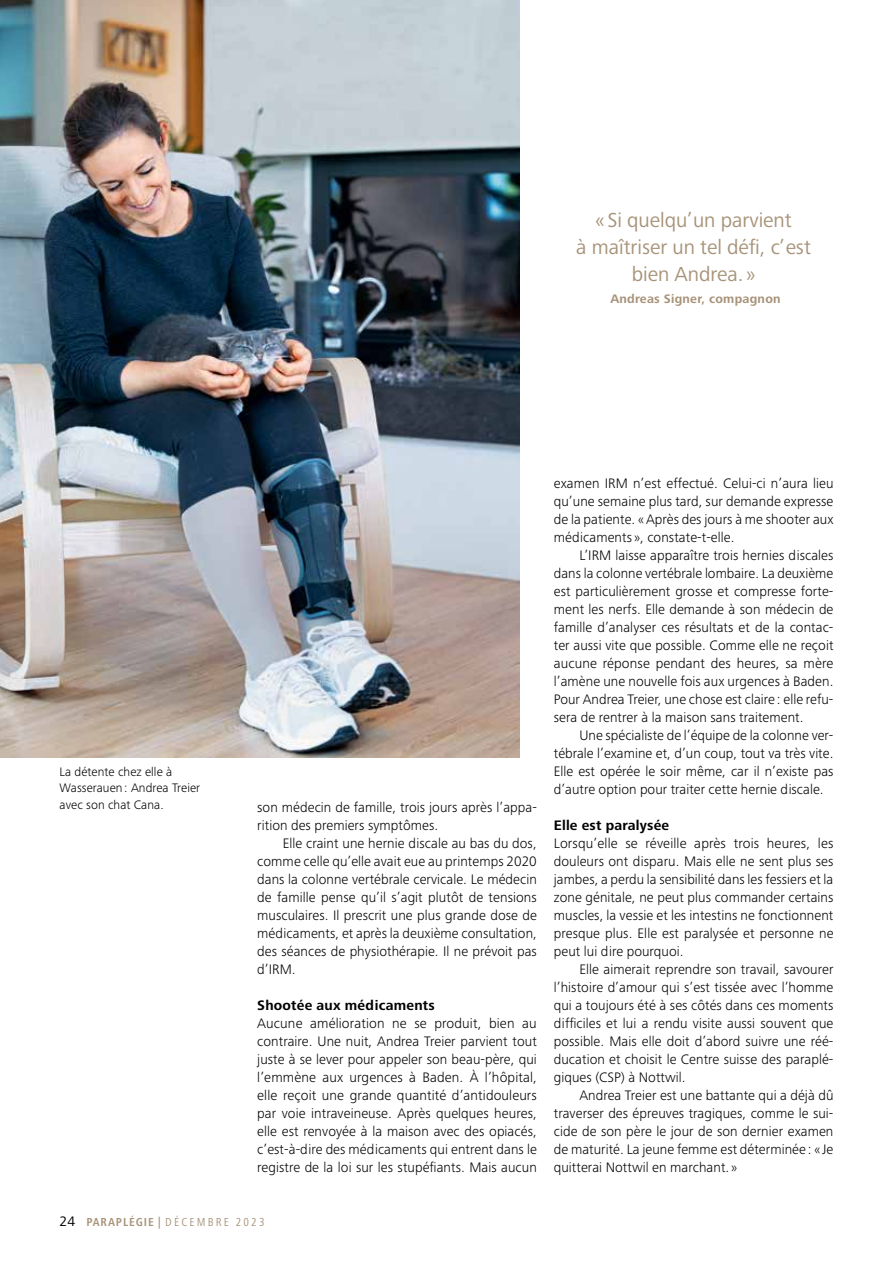
<style>
.page{position:relative;width:893px;height:1263px;background:#fff}
.page>*{position:absolute;margin:0;border:0;box-sizing:border-box;transform-origin:0 0}
.t1{font:21px/27px "Frutiger Next Pro";color:#a79379;text-align:center}
.t2{font:300 14.25px/18px "Frutiger Next Pro";letter-spacing:.005em;color:#000;text-align:justify}
.t3{font:700 14.25px "Frutiger Next Pro";letter-spacing:.015em;color:#000}
.t4{font:300 12.75px/16.5px "Frutiger Next Pro";letter-spacing:.005em;color:#000}
.t5{font:700 12.75px "Frutiger Next Pro";letter-spacing:.02em;color:#a79379}
.t6{font:condensed 12px "Frutiger Next Pro";letter-spacing:.18em;color:#a79379}
.s1{font-stretch:normal;font-size:14.25px;color:#000}
.s2{font-weight:700}
</style>
<div class="page">
<img style="left:0;top:0;width:520px;height:758px">
<h1 class="t1" style="left:576px;top:207px;width:236px">« Si quelqu’un parvient<br>à maîtriser un tel défi, c’est bien Andrea. »</h1>
<p class="t5" style="left:610px;top:292px;width:172px">Andreas Signer, compagnon</p>
<p class="t4" style="left:60px;top:763px;width:142px">La détente chez elle à<br>Wasserauen : Andrea Treier avec son chat Cana.</p>
<p class="t2" style="left:257px;top:798px;width:281px">son médecin de famille, trois jours après l’appa&shy;rition des premiers symptômes.</p>
<p class="t2" style="left:257px;top:834px;width:281px;text-indent:26px">Elle craint une hernie discale au bas du dos, comme celle qu’elle avait eue au printemps 2020 dans la colonne vertébrale cervicale. Le médecin de famille pense qu’il s’agit plutôt de tensions musculaires. Il prescrit une plus grande dose de médicaments, et après la deuxième consultation, des séances de physiothérapie. Il ne prévoit pas d’IRM.</p>
<p class="t3" style="left:257px;top:997px;width:179px">Shootée aux médicaments</p>
<p class="t2" style="left:257px;top:1014px;width:281px">Aucune amélioration ne se produit, bien au contraire. Une nuit, Andrea Treier parvient tout juste à se lever pour appeler son beau-père, qui l’emmène aux urgences à Baden. À l’hôpital, elle reçoit une grande quantité d’antidouleurs par voie intraveineuse. Après quelques heures, elle est renvoyée à la maison avec des opiacés, c’est-à-dire des médicaments qui entrent dans le registre de la loi sur les stupéfiants. Mais aucun</p>
<p class="t6" style="left:60px;top:1215px;width:207px"><span class="s1">24</span> <span class="s2">PARAPLÉGIE |</span> DÉCEMBRE 2023</p>
<p class="t2" style="left:554px;top:474px;width:281px">examen IRM n’est effectué. Celui-ci n’aura lieu qu’une semaine plus tard, sur demande expresse de la patiente. «Après des jours à me shooter aux médicaments », constate-t-elle.</p>
<p class="t2" style="left:554px;top:546px;width:281px;text-indent:26px">L’IRM laisse apparaître trois hernies discales dans la colonne vertébrale lombaire. La deuxième est particulièrement grosse et compresse forte&shy;ment les nerfs. Elle demande à son médecin de famille d’analyser ces résultats et de la contac&shy;ter aussi vite que possible. Comme elle ne reçoit aucune réponse pendant des heures, sa mère l’amène une nouvelle fois aux urgences à Baden.<br>Pour Andrea Treier, une chose est claire : elle refu&shy;sera de rentrer à la maison sans traitement.</p>
<p class="t2" style="left:554px;top:726px;width:281px;text-indent:26px">Une spécialiste de l’équipe de la colonne ver&shy;tébrale l’examine et, d’un coup, tout va très vite.<br>Elle est opérée le soir même, car il n’existe pas d’autre option pour traiter cette hernie discale.</p>
<p class="t3" style="left:554px;top:817px;width:117px">Elle est paralysée</p>
<p class="t2" style="left:554px;top:834px;width:281px">Lorsqu’elle se réveille après trois heures, les douleurs ont disparu. Mais elle ne sent plus ses jambes, a perdu la sensibilité dans les fessiers et la zone génitale, ne peut plus commander certains muscles, la vessie et les intestins ne fonctionnent presque plus. Elle est paralysée et personne ne peut lui dire pourquoi.</p>
<p class="t2" style="left:554px;top:960px;width:281px;text-indent:26px">Elle aimerait reprendre son travail, savourer l’histoire d’amour qui s’est tissée avec l’homme qui a toujours été à ses côtés dans ces moments difficiles et lui a rendu visite aussi souvent que possible. Mais elle doit d’abord suivre une réé&shy;ducation et choisit le Centre suisse des paraplé&shy;giques (CSP) à Nottwil.</p>
<p class="t2" style="left:554px;top:1086px;width:281px;text-indent:26px">Andrea Treier est une battante qui a déjà dû traverser des épreuves tragiques, comme le sui&shy;cide de son père le jour de son dernier examen de maturité. La jeune femme est déterminée : « Je quitterai Nottwil en marchant. »</p>
</div>
